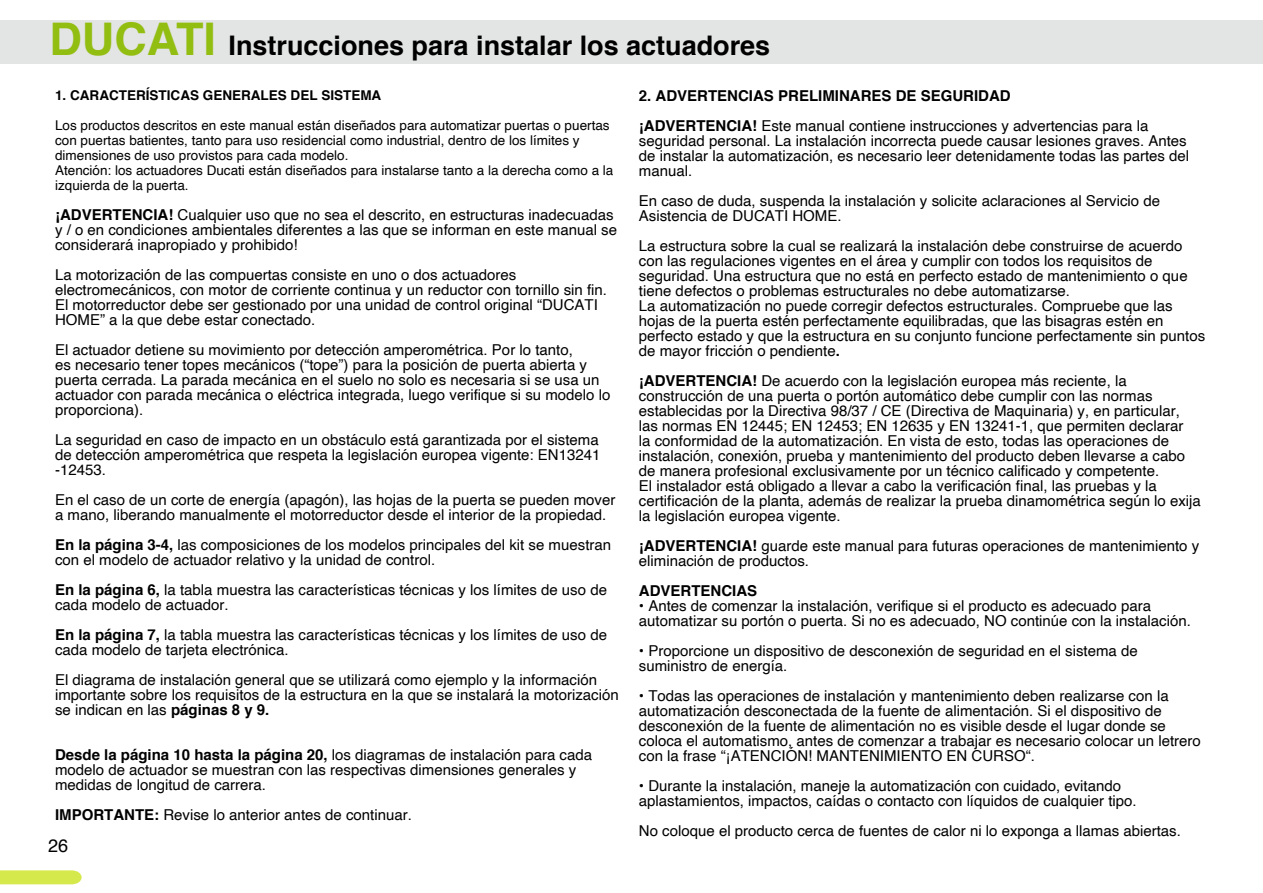
<style>
.page{position:relative;width:1263px;height:893px;background:#fff}
.page>*{position:absolute;margin:0;border:0;box-sizing:border-box;transform-origin:0 0}
.t1{font:700 27px "Helvetica";color:#000}
.t2{font:18px "Helvetica";color:#000}
.t3{font:15px/15px "Helvetica";color:#000}
.t4{font:700 15px/30px "Helvetica";color:#000}
.t5{font:13.5px/15px "Helvetica";color:#000}
.t6{font:700 13.5px "Helvetica";color:#000}
.s1{font-size:45px;color:#92bd11}
.s2{font-weight:700}
.s3{font-weight:400}
</style>
<div class="page">
<div style="left:0;top:21px;width:1263px;height:43px;background:#e3e4e4"></div>
<svg style="left:0;top:870px;width:82px;height:14px"></svg>
<h1 class="t1" style="left:49px;top:23px;width:722px"><span class="s1">DUCATI</span> Instrucciones para instalar los actuadores</h1>
<p class="t6" style="left:55px;top:84px;width:328px">1. CARACTERÍSTICAS GENERALES DEL SISTEMA</p>
<p class="t5" style="left:55px;top:118px;width:560px">Los productos descritos en este manual están diseñados para automatizar puertas o puertas con puertas batientes, tanto para uso residencial como industrial, dentro de los límites y dimensiones de uso provistos para cada modelo.<br>Atención: los actuadores Ducati están diseñados para instalarse tanto a la derecha como a la izquierda de la puerta.</p>
<p class="t3" style="left:55px;top:207px;width:563px"><span class="s2">¡ADVERTENCIA!</span> Cualquier uso que no sea el descrito, en estructuras inadecuadas y / o en condiciones ambientales diferentes a las que se informan en este manual se considerará inapropiado y prohibido!</p>
<p class="t3" style="left:55px;top:267px;width:553px">La motorización de las compuertas consiste en uno o dos actuadores electromecánicos, con motor de corriente continua y un reductor con tornillo sin fin.<br>El motorreductor debe ser gestionado por una unidad de control original “DUCATI HOME” a la que debe estar conectado.</p>
<p class="t3" style="left:55px;top:342px;width:557px">El actuador detiene su movimiento por detección amperométrica. Por lo tanto,<br>es necesario tener topes mecánicos (“tope”) para la posición de puerta abierta y puerta cerrada. La parada mecánica en el suelo no solo es necesaria si se usa un actuador con parada mecánica o eléctrica integrada, luego verifique si su modelo lo proporciona).</p>
<p class="t3" style="left:55px;top:432px;width:547px;text-align:justify">La seguridad en caso de impacto en un obstáculo está garantizada por el sistema de detección amperométrica que respeta la legislación europea vigente: EN13241 -12453.</p>
<p class="t3" style="left:55px;top:492px;width:562px">En el caso de un corte de energía (apagón), las hojas de la puerta se pueden mover a mano, liberando manualmente el motorreductor desde el interior de la propiedad.</p>
<p class="t3" style="left:55px;top:537px;width:558px"><span class="s2">En la página 3-4,</span> las composiciones de los modelos principales del kit se muestran con el modelo de actuador relativo y la unidad de control.</p>
<p class="t3" style="left:55px;top:582px;width:553px"><span class="s2">En la página 6,</span> la tabla muestra las características técnicas y los límites de uso de cada modelo de actuador.</p>
<p class="t3" style="left:55px;top:627px;width:553px"><span class="s2">En la página 7,</span> la tabla muestra las características técnicas y los límites de uso de cada modelo de tarjeta electrónica.</p>
<p class="t3" style="left:55px;top:672px;width:565px">El diagrama de instalación general que se utilizará como ejemplo y la información importante sobre los requisitos de la estructura en la que se instalará la motorización se indican en las <span class="s2">páginas 8 y 9.</span></p>
<p class="t3" style="left:55px;top:747px;width:538px"><span class="s2">Desde la página 10 hasta la página 20,</span> los diagramas de instalación para cada modelo de actuador se muestran con las respectivas dimensiones generales y medidas de longitud de carrera.</p>
<p class="t3" style="left:55px;top:807px;width:358px"><span class="s2">IMPORTANTE:</span> Revise lo anterior antes de continuar.</p>
<p class="t2" style="left:48px;top:832px;width:22px">26</p>
<p class="t4" style="left:639px;top:81px;width:511px">2. ADVERTENCIAS PRELIMINARES DE SEGURIDAD<br>¡ADVERTENCIA! <span class="s3">Este manual contiene instrucciones y advertencias para la</span></p>
<p class="t3" style="left:639px;top:133px;width:552px">seguridad personal. La instalación incorrecta puede causar lesiones graves. Antes de instalar la automatización, es necesario leer detenidamente todas las partes del manual.</p>
<p class="t3" style="left:639px;top:193px;width:523px">En caso de duda, suspenda la instalación y solicite aclaraciones al Servicio de<br>Asistencia de DUCATI HOME.</p>
<p class="t3" style="left:639px;top:238px;width:568px">La estructura sobre la cual se realizará la instalación debe construirse de acuerdo con las regulaciones vigentes en el área y cumplir con todos los requisitos de seguridad. Una estructura que no está en perfecto estado de mantenimiento o que tiene defectos o problemas estructurales no debe automatizarse.<br>La automatización no puede corregir defectos estructurales. Compruebe que las hojas de la puerta estén perfectamente equilibradas, que las bisagras estén en perfecto estado y que la estructura en su conjunto funcione perfectamente sin puntos de mayor fricción o pendiente<span class="s2">.</span></p>
<p class="t3" style="left:639px;top:373px;width:563px"><span class="s2">¡ADVERTENCIA!</span> De acuerdo con la legislación europea más reciente, la construcción de una puerta o portón automático debe cumplir con las normas establecidas por la Directiva 98/37 / CE (Directiva de Maquinaria) y, en particular, las normas EN 12445; EN 12453; EN 12635 y EN 13241-1, que permiten declarar<br>la conformidad de la automatización. En vista de esto, todas las operaciones de instalación, conexión, prueba y mantenimiento del producto deben llevarse a cabo de manera profesional exclusivamente por un técnico calificado y competente.<br>El instalador está obligado a llevar a cabo la verificación final, las pruebas y la certificación de la planta, además de realizar la prueba dinamométrica según lo exija la legislación europea vigente.</p>
<p class="t3" style="left:639px;top:538px;width:562px"><span class="s2">¡ADVERTENCIA!</span> guarde este manual para futuras operaciones de mantenimiento y eliminación de productos.</p>
<p class="t4" style="left:639px;top:576px;width:120px">ADVERTENCIAS</p>
<p class="t3" style="left:639px;top:598px;width:553px">• Antes de comenzar la instalación, verifique si el producto es adecuado para automatizar su portón o puerta. Si no es adecuado, NO continúe con la instalación.</p>
<p class="t3" style="left:639px;top:643px;width:500px">• Proporcione un dispositivo de desconexión de seguridad en el sistema de suministro de energía.</p>
<p class="t3" style="left:639px;top:688px;width:563px">• Todas las operaciones de instalación y mantenimiento deben realizarse con la automatización desconectada de la fuente de alimentación. Si el dispositivo de desconexión de la fuente de alimentación no es visible desde el lugar donde se coloca el automatismo, antes de comenzar a trabajar es necesario colocar un letrero con la frase “¡ATENCIÓN! MANTENIMIENTO EN CURSO“.</p>
<p class="t3" style="left:639px;top:778px;width:499px">• Durante la instalación, maneje la automatización con cuidado, evitando aplastamientos, impactos, caídas o contacto con líquidos de cualquier tipo.</p>
<p class="t3" style="left:639px;top:823px;width:543px">No coloque el producto cerca de fuentes de calor ni lo exponga a llamas abiertas.</p>
</div>
